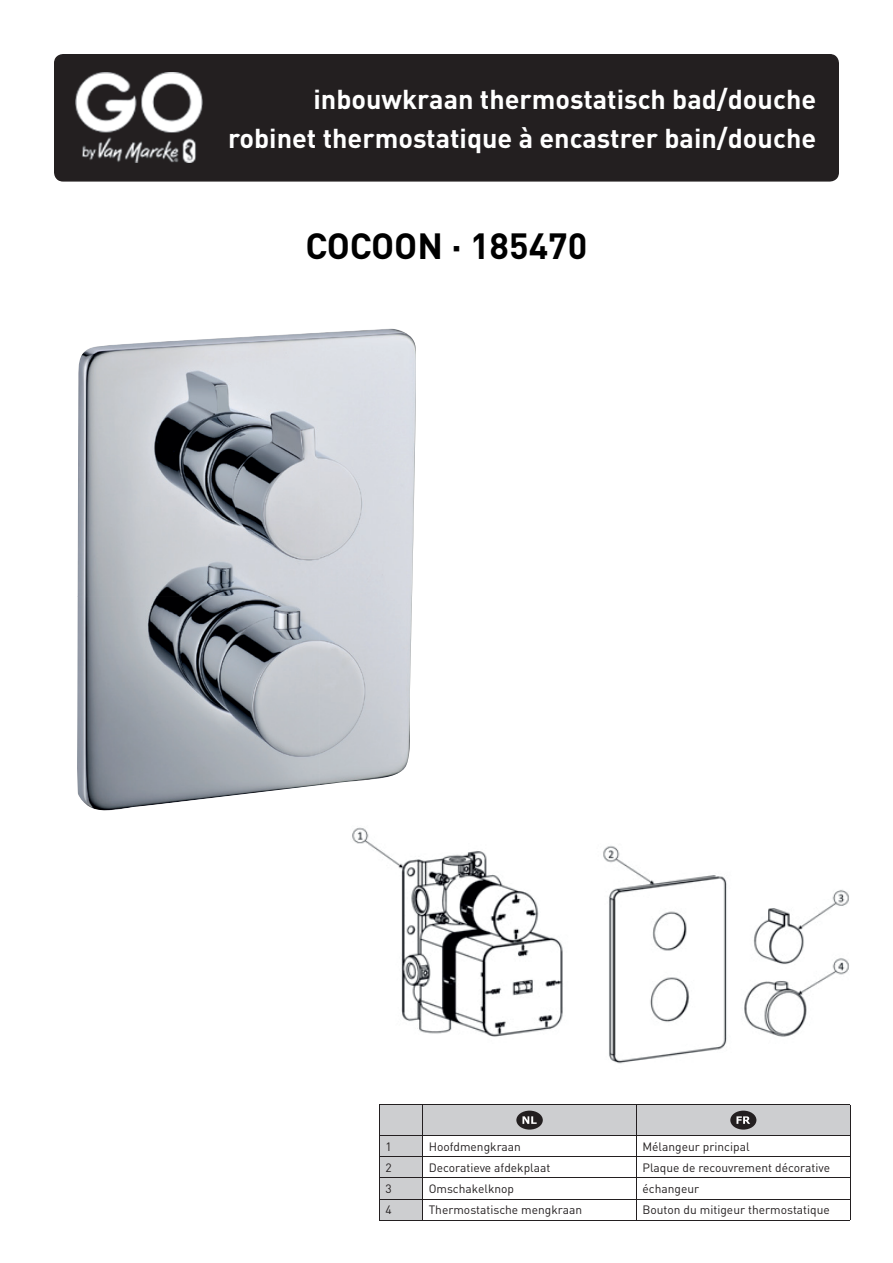
<style>
.page{position:relative;width:893px;height:1263px;background:#fff}
.page>*{position:absolute;margin:0;border:0;box-sizing:border-box;transform-origin:0 0}
.t1{font:700 36px "DINOT";color:#000}
.t2{font:700 27px/39px "DINOT";color:#fff;text-align:right}
.t3{font:12px "DINOT";color:#231f20}
</style>
<div class="page">
<div style="left:54px;top:54px;width:785px;height:128px;background:#231f20"></div>
<img style="left:75px;top:73px;width:128px;height:90px">
<img style="left:77px;top:332px;width:243px;height:479px">
<img style="left:319px;top:329px;width:97px;height:456px">
<svg style="left:380px;top:1105px;width:470px;height:115px"></svg>
<hr style="left:379px;top:1104px;width:44px;height:1px;background:#231f20">
<hr style="left:379px;top:1105px;width:1px;height:30px;background:#231f20">
<hr style="left:423px;top:1104px;width:213px;height:1px;background:#231f20">
<hr style="left:422px;top:1105px;width:1px;height:30px;background:#231f20">
<hr style="left:636px;top:1104px;width:214px;height:1px;background:#231f20">
<hr style="left:636px;top:1105px;width:1px;height:30px;background:#231f20">
<hr style="left:850px;top:1105px;width:1px;height:30px;background:#231f20">
<hr style="left:379px;top:1135px;width:44px;height:1px;background:#231f20">
<hr style="left:423px;top:1135px;width:213px;height:1px;background:#231f20">
<hr style="left:636px;top:1135px;width:214px;height:1px;background:#231f20">
<hr style="left:379px;top:1156px;width:44px;height:1px;background:#231f20">
<hr style="left:423px;top:1156px;width:213px;height:1px;background:#231f20">
<hr style="left:636px;top:1156px;width:214px;height:1px;background:#231f20">
<hr style="left:379px;top:1178px;width:44px;height:1px;background:#231f20">
<hr style="left:423px;top:1178px;width:213px;height:1px;background:#231f20">
<hr style="left:636px;top:1178px;width:214px;height:1px;background:#231f20">
<hr style="left:379px;top:1199px;width:44px;height:1px;background:#231f20">
<svg style="left:379px;top:1136px;width:1px;height:84px"></svg>
<hr style="left:423px;top:1199px;width:213px;height:1px;background:#231f20">
<svg style="left:422px;top:1136px;width:1px;height:84px"></svg>
<hr style="left:636px;top:1199px;width:214px;height:1px;background:#231f20">
<svg style="left:636px;top:1136px;width:1px;height:84px"></svg>
<svg style="left:850px;top:1136px;width:1px;height:84px"></svg>
<hr style="left:379px;top:1220px;width:44px;height:1px;background:#231f20">
<hr style="left:423px;top:1220px;width:213px;height:1px;background:#231f20">
<hr style="left:636px;top:1220px;width:214px;height:1px;background:#231f20">
<div style="left:516px;top:1110px;width:27px;height:19px;background:#231f20;border-radius:50%"></div>
<svg style="left:522px;top:1116px;width:15px;height:8px"></svg>
<div style="left:730px;top:1110px;width:26px;height:19px;background:#231f20;border-radius:50%"></div>
<svg style="left:736px;top:1116px;width:14px;height:8px"></svg>
<img style="left:352px;top:827px;width:497px;height:237px">
<h2 class="t2" style="left:228px;top:78px;width:590px">inbouwkraan thermostatisch bad/douche robinet thermostatique à encastrer bain/douche</h2>
<h1 class="t1" style="left:306px;top:222px;width:283px">COCOON · 185470</h1>
<p class="t3" style="left:385px;top:1138px;width:8px">1</p>
<p class="t3" style="left:429px;top:1138px;width:94px">Hoofdmengkraan</p>
<p class="t3" style="left:642px;top:1138px;width:109px">Mélangeur principal</p>
<p class="t3" style="left:385px;top:1159px;width:8px">2</p>
<p class="t3" style="left:429px;top:1159px;width:123px">Decoratieve afdekplaat</p>
<p class="t3" style="left:642px;top:1159px;width:189px">Plaque de recouvrement décorative</p>
<p class="t3" style="left:385px;top:1180px;width:8px">3</p>
<p class="t3" style="left:429px;top:1180px;width:87px">Omschakelknop</p>
<p class="t3" style="left:642px;top:1180px;width:58px">échangeur</p>
<p class="t3" style="left:385px;top:1202px;width:8px">4</p>
<p class="t3" style="left:429px;top:1202px;width:155px">Thermostatische mengkraan</p>
<p class="t3" style="left:642px;top:1202px;width:189px">Bouton du mitigeur thermostatique</p>
</div>
